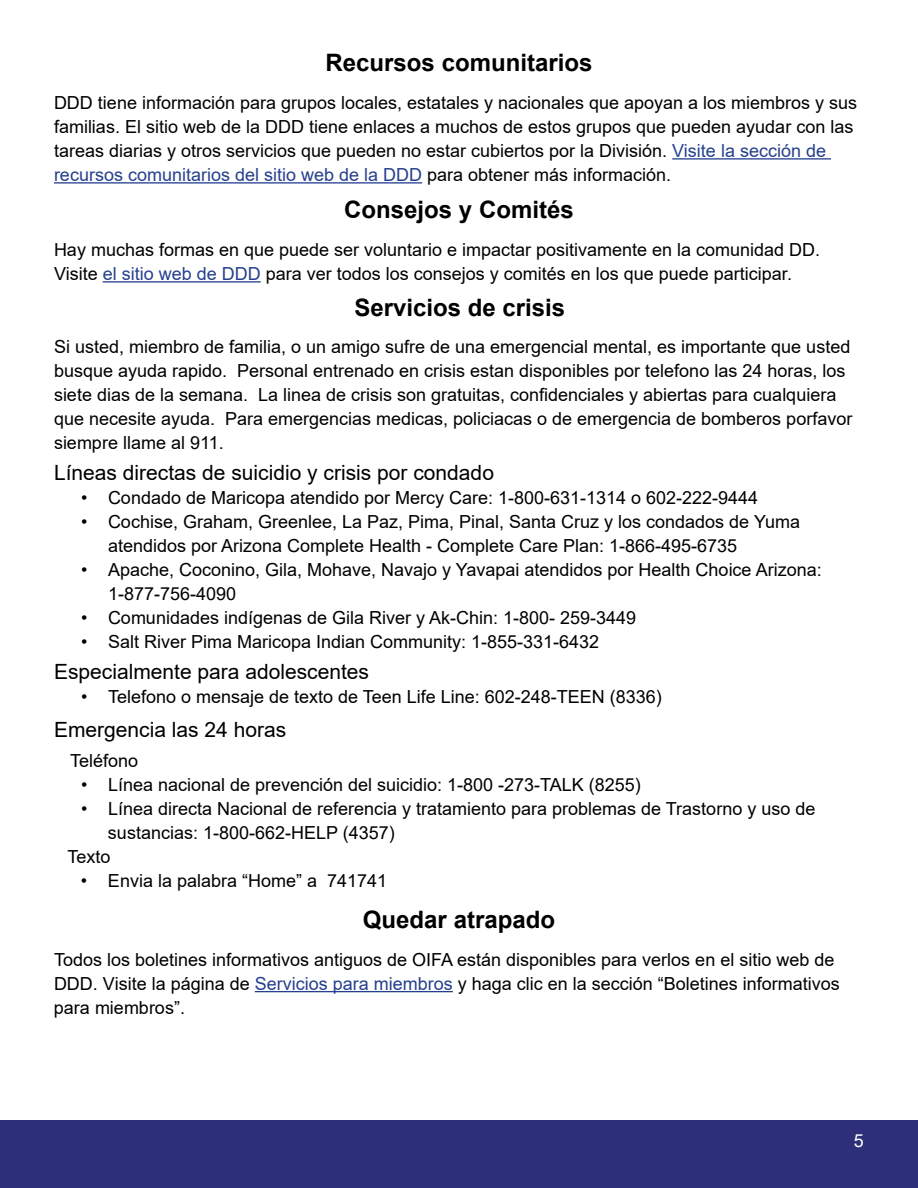
<style>
.page{position:relative;width:918px;height:1188px;background:#fff}
.page>*{position:absolute;margin:0;border:0;box-sizing:border-box;transform-origin:0 0}
.t1{font:700 24px "Arial";color:#000}
.t2{font:21px "Arial";color:#000}
.t3{font:18px/24px "Arial";color:#000}
.t4{font:18px "Arial";color:#fff}
.s1{color:#25408f}
</style>
<div class="page">
<div style="left:0;top:1120px;width:918px;height:68px;background:#2d3079"></div>
<hr style="left:672px;top:158px;width:159px;height:2px;background:#25408f">
<hr style="left:54px;top:182px;width:368px;height:2px;background:#25408f">
<hr style="left:103px;top:281px;width:158px;height:2px;background:#25408f">
<hr style="left:255px;top:991px;width:198px;height:1px;background:#25408f">
<h1 class="t1" style="left:326px;top:46px;width:268px">Recursos comunitarios</h1>
<p class="t3" style="left:54px;top:91px;width:805px">DDD tiene información para grupos locales, estatales y nacionales que apoyan a los miembros y sus familias. El sitio web de la DDD tiene enlaces a muchos de estos grupos que pueden ayudar con las tareas diarias y otros servicios que pueden no estar cubiertos por la División. <span class="s1">Visite la sección de recursos comunitarios del sitio web de la DDD</span> para obtener más información.</p>
<h1 class="t1" style="left:344px;top:193px;width:231px">Consejos y Comités</h1>
<p class="t3" style="left:54px;top:238px;width:768px">Hay muchas formas en que puede ser voluntario e impactar positivamente en la comunidad DD.<br>Visite <span class="s1">el sitio web de DDD</span> para ver todos los consejos y comités en los que puede participar.</p>
<h1 class="t1" style="left:354px;top:290px;width:212px">Servicios de crisis</h1>
<p class="t3" style="left:54px;top:335px;width:800px">Si usted, miembro de familia, o un amigo sufre de una emergencial mental, es importante que usted busque ayuda rapido. Personal entrenado en crisis estan disponibles por telefono las 24 horas, los siete dias de la semana. La linea de crisis son gratuitas, confidenciales y abiertas para cualquiera que necesite ayuda. Para emergencias medicas, policiacas o de emergencia de bomberos porfavor siempre llame al 911.</p>
<p class="t2" style="left:54px;top:458px;width:442px">Líneas directas de suicidio y crisis por condado</p>
<p class="t3" style="left:81px;top:485px;width:679px">• Condado de Maricopa atendido por Mercy Care: 1-800-631-1314 o 602-222-9444</p>
<p class="t3" style="left:108px;top:509px;width:694px;text-indent:-27px">• Cochise, Graham, Greenlee, La Paz, Pima, Pinal, Santa Cruz y los condados de Yuma atendidos por Arizona Complete Health - Complete Care Plan: 1-866-495-6735</p>
<p class="t3" style="left:108px;top:557px;width:715px;text-indent:-27px">• Apache, Coconino, Gila, Mohave, Navajo y Yavapai atendidos por Health Choice Arizona:<br>1-877-756-4090</p>
<p class="t3" style="left:81px;top:605px;width:557px">• Comunidades indígenas de Gila River y Ak-Chin: 1-800- 259-3449</p>
<p class="t3" style="left:81px;top:629px;width:520px">• Salt River Pima Maricopa Indian Community: 1-855-331-6432</p>
<p class="t2" style="left:54px;top:657px;width:317px">Especialmente para adolescentes</p>
<p class="t3" style="left:81px;top:684px;width:582px">• Telefono o mensaje de texto de Teen Life Line: 602-248-TEEN (8336)</p>
<p class="t2" style="left:54px;top:715px;width:234px">Emergencia las 24 horas</p>
<p class="t3" style="left:70px;top:749px;width:70px">Teléfono</p>
<p class="t3" style="left:81px;top:773px;width:561px">• Línea nacional de prevención del suicidio: 1-800 -273-TALK (8255)</p>
<p class="t3" style="left:81px;top:797px;width:736px">• Línea directa Nacional de referencia y tratamiento para problemas de Trastorno y uso de</p>
<p class="t3" style="left:108px;top:821px;width:288px">sustancias: 1-800-662-HELP (4357)</p>
<p class="t3" style="left:67px;top:845px;width:45px">Texto</p>
<p class="t3" style="left:81px;top:869px;width:308px">• Envia la palabra “Home” a 741741</p>
<h1 class="t1" style="left:363px;top:903px;width:194px">Quedar atrapado</h1>
<p class="t3" style="left:54px;top:947px;width:787px">Todos los boletines informativos antiguos de OIFA están disponibles para verlos en el sitio web de<br>DDD. Visite la página de <span class="s1">Servicios para miembros</span> y haga clic en la sección “Boletines informativos para miembros”.</p>
<p class="t4" style="left:854px;top:1128px;width:12px">5</p>
</div>
